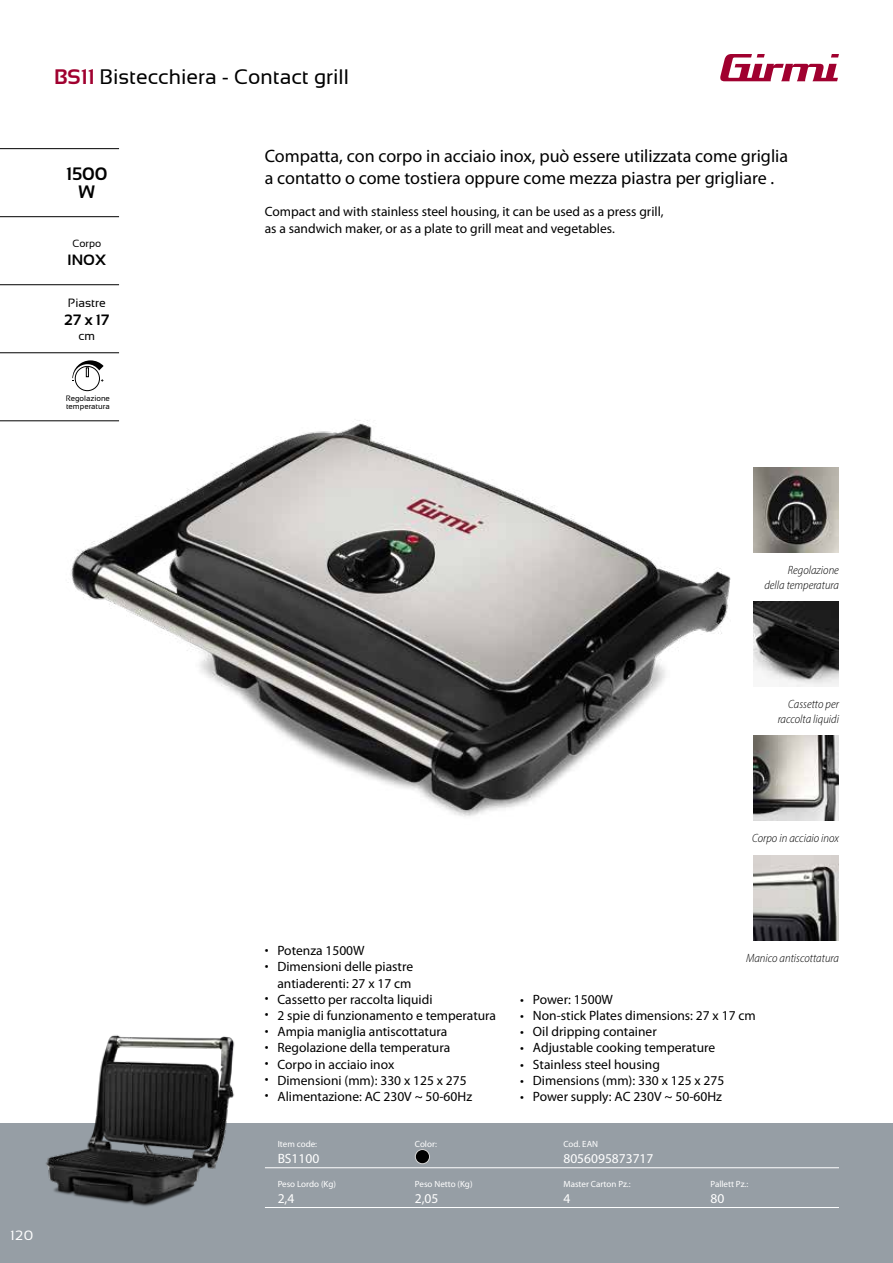
<style>
.page{position:relative;width:893px;height:1263px;background:#fff}
.page>*{position:absolute;margin:0;border:0;box-sizing:border-box;transform-origin:0 0}
.t1{font:21px "Sansation";color:#000}
.t2{font:18px/21.6px "Myriad Pro";color:#000}
.t3{font:700 18px/18px "Sansation";color:#000;text-align:center}
.t4{font:700 15px "Sansation";color:#000}
.t5{font:13.5px/16.2px "Myriad Pro";color:#000;text-align:right}
.t6{font:13.5px "Myriad Pro";color:#fff}
.t7{font:13.5px "Sansation";color:#fff}
.t8{font:italic 300 semi-condensed 12px/14.4px "Myriad Pro";color:#000;text-align:right}
.t9{font:12px "Sansation";color:#000}
.t10{font:10.5px "Sansation";color:#000}
.t11{font:9px "Myriad Pro";color:#fff}
.t12{font:7.8px/7.8px "Sansation";color:#000}
.s1{font-weight:700;color:#a0002f}
</style>
<div class="page">
<div style="left:0;top:1123px;width:893px;height:140px;background:#969ea5"></div>
<svg style="left:720px;top:54px;width:119px;height:27px"></svg>
<img style="left:31px;top:352px;width:770px;height:510px">
<img style="left:754px;top:468px;width:85px;height:85px">
<img style="left:754px;top:601px;width:85px;height:85px">
<img style="left:754px;top:735px;width:85px;height:85px">
<img style="left:754px;top:855px;width:85px;height:85px">
<img style="left:46px;top:1035px;width:189px;height:171px">
<hr style="left:265px;top:1167px;width:574px;height:1px;background:#fff">
<hr style="left:265px;top:1207px;width:574px;height:1px;background:#fff">
<div style="left:415px;top:1149px;width:15px;height:15px;background:#000;border-radius:50%"></div>
<div style="left:415px;top:1149px;width:15px;height:15px;border:1px solid #d6d6d6;border-radius:50%"></div>
<hr style="left:0;top:148px;width:119px;height:1px;background:#000">
<hr style="left:0;top:216px;width:119px;height:1px;background:#000">
<hr style="left:0;top:284px;width:119px;height:1px;background:#000">
<hr style="left:0;top:352px;width:119px;height:1px;background:#000">
<hr style="left:0;top:421px;width:119px;height:1px;background:#000">
<svg style="left:72px;top:360px;width:32px;height:31px"></svg>
<h1 class="t1" style="left:54px;top:65px;width:296px"><span class="s1">BS11</span> Bistecchiera - Contact grill</h1>
<h2 class="t3" style="left:66px;top:165px;width:43px">1500<br>W</h2>
<p class="t10" style="left:72px;top:237px;width:30px">Corpo</p>
<p class="t4" style="left:68px;top:251px;width:40px">INOX</p>
<p class="t9" style="left:68px;top:296px;width:39px">Piastre</p>
<p class="t4" style="left:64px;top:312px;width:47px">27 x 17</p>
<p class="t9" style="left:79px;top:329px;width:18px">cm</p>
<p class="t12" style="left:66px;top:394px;width:46px">Regolazione temperatura</p>
<h2 class="t2" style="left:265px;top:146px;width:525px">Compatta, con corpo in acciaio inox, può essere utilizzata come griglia a contatto o come tostiera oppure come mezza piastra per grigliare .</h2>
<p class="t5" style="left:265px;top:204px;width:400px;text-align:left">Compact and with stainless steel housing, it can be used as a press grill, as a sandwich maker, or as a plate to grill meat and vegetables.</p>
<p class="t7" style="left:11px;top:1228px;width:24px">120</p>
<p class="t8" style="left:764px;top:563px;width:76px">Regolazione<br>della temperatura</p>
<p class="t8" style="left:778px;top:697px;width:63px">Cassetto per raccolta liquidi</p>
<p class="t8" style="left:752px;top:831px;width:88px">Corpo in acciaio inox</p>
<p class="t5" style="left:265px;top:943px;width:101px">• Potenza 1500W</p>
<p class="t5" style="left:265px;top:959px;width:150px">• Dimensioni delle piastre antiaderenti: 27 x 17 cm</p>
<p class="t5" style="left:265px;top:991px;width:169px">• Cassetto per raccolta liquidi</p>
<p class="t5" style="left:265px;top:1007px;width:233px">• 2 spie di funzionamento e temperatura</p>
<p class="t5" style="left:265px;top:1024px;width:184px">• Ampia maniglia antiscottatura</p>
<p class="t5" style="left:265px;top:1040px;width:187px">• Regolazione della temperatura</p>
<p class="t5" style="left:265px;top:1056px;width:131px">• Corpo in acciaio inox</p>
<p class="t5" style="left:265px;top:1072px;width:203px">• Dimensioni (mm): 330 x 125 x 275</p>
<p class="t5" style="left:265px;top:1088px;width:209px">• Alimentazione: AC 230V ~ 50-60Hz</p>
<p class="t8" style="left:746px;top:951px;width:94px">Manico antiscottatura</p>
<p class="t5" style="left:520px;top:991px;width:94px">• Power: 1500W</p>
<p class="t5" style="left:520px;top:1007px;width:237px">• Non-stick Plates dimensions: 27 x 17 cm</p>
<p class="t5" style="left:520px;top:1024px;width:138px">• Oil dripping container</p>
<p class="t5" style="left:520px;top:1040px;width:197px">• Adjustable cooking temperature</p>
<p class="t5" style="left:520px;top:1056px;width:141px">• Stainless steel housing</p>
<p class="t5" style="left:520px;top:1072px;width:206px">• Dimensions (mm): 330 x 125 x 275</p>
<p class="t5" style="left:520px;top:1088px;width:203px">• Power supply: AC 230V ~ 50-60Hz</p>
<p class="t11" style="left:278px;top:1139px;width:41px">Item code:</p>
<p class="t11" style="left:415px;top:1139px;width:24px">Color:</p>
<p class="t11" style="left:563px;top:1139px;width:36px">Cod. EAN</p>
<p class="t6" style="left:278px;top:1151px;width:43px">BS1100</p>
<p class="t6" style="left:563px;top:1151px;width:92px">8056095873717</p>
<p class="t11" style="left:278px;top:1179px;width:60px">Peso Lordo (Kg)</p>
<p class="t11" style="left:415px;top:1179px;width:59px">Peso Netto (Kg)</p>
<p class="t11" style="left:563px;top:1179px;width:69px">Master Carton Pz.:</p>
<p class="t11" style="left:710px;top:1179px;width:39px">Pallett Pz.:</p>
<p class="t6" style="left:278px;top:1191px;width:18px">2,4</p>
<p class="t6" style="left:415px;top:1191px;width:25px">2,05</p>
<p class="t6" style="left:563px;top:1191px;width:8px">4</p>
<p class="t6" style="left:710px;top:1191px;width:15px">80</p>
</div>
